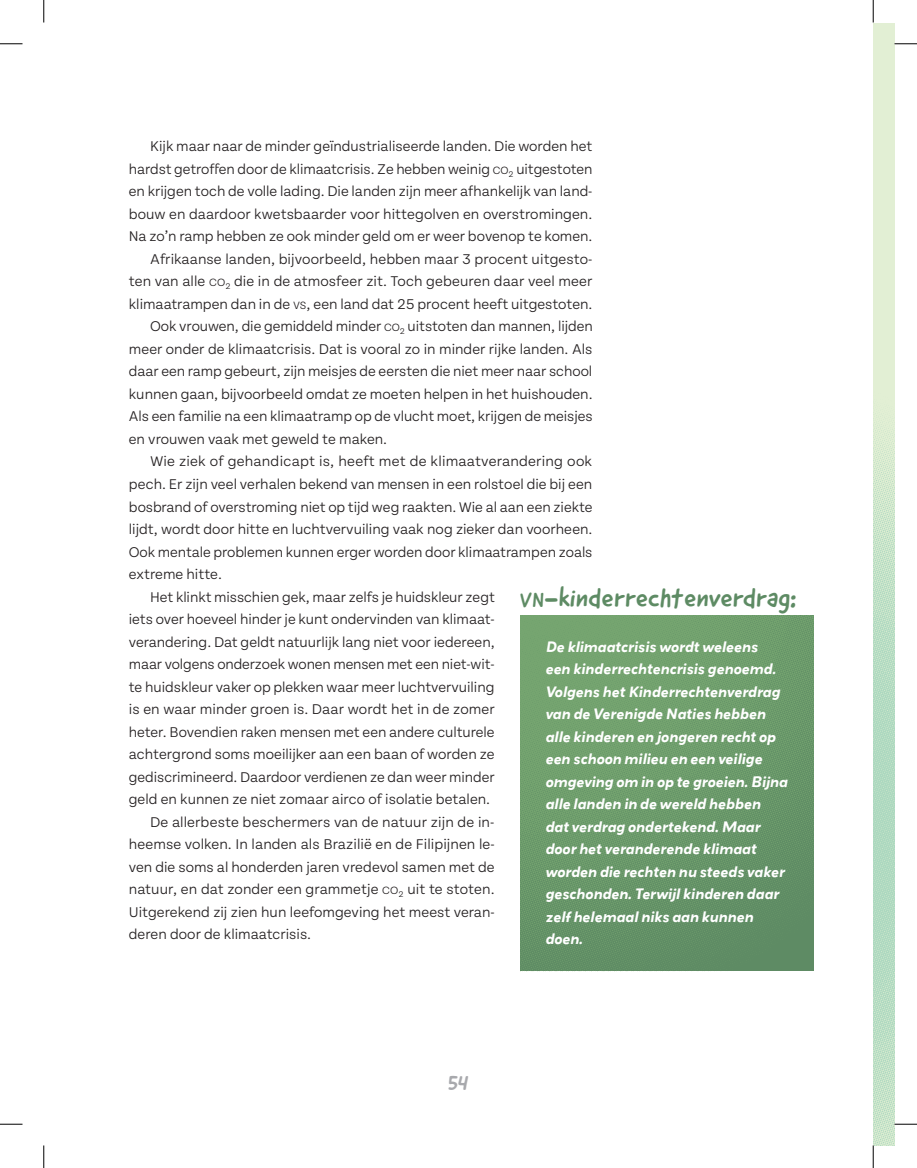
<style>
.page{position:relative;width:917px;height:1168px;background:#fff}
.page>*{position:absolute;margin:0;border:0;box-sizing:border-box;transform-origin:0 0}
.t1{font:27px "Good Dog New";letter-spacing:.01em;color:#5e8b64}
.t2{font:21px "Good Dog New";color:#a8a9ad}
.t3{font:300 15px "Tenon";color:#231f20}
.t4{font:italic 700 13.5px/22.5px "Grenadine MVB";color:#fff}
.s1{font-size:11.25px}
.s2{font-size:20.25px}
</style>
<div class="page">
<div style="left:873px;top:23px;width:21px;height:1122px;background:#e2efd4"></div>
<img style="left:873px;top:413px;width:21px;height:732px">
<img style="left:520px;top:616px;width:293px;height:355px">
<img style="left:877px;top:413px;width:17px;height:187px">
<svg style="left:0;top:44px;width:22px;height:1px"></svg>
<svg style="left:894px;top:44px;width:23px;height:1px"></svg>
<svg style="left:0;top:1124px;width:22px;height:1px"></svg>
<svg style="left:894px;top:1124px;width:23px;height:1px"></svg>
<svg style="left:44px;top:0;width:1px;height:22px"></svg>
<svg style="left:44px;top:1145px;width:1px;height:23px"></svg>
<svg style="left:873px;top:0;width:1px;height:22px"></svg>
<svg style="left:873px;top:1145px;width:1px;height:23px"></svg>
<p class="t3" style="left:150px;top:139px;width:444px">Kijk maar naar de minder geïndustrialiseerde landen. Die worden het</p>
<p class="t3" style="left:129px;top:161px;width:465px">hardst getroffen door de klimaatcrisis. Ze hebben weinig <span class="s1">CO</span><sub>2</sub> uitgestoten</p>
<p class="t3" style="left:129px;top:184px;width:465px">en krijgen toch de volle lading. Die landen zijn meer afhankelijk van land-</p>
<p class="t3" style="left:129px;top:206px;width:465px">bouw en daardoor kwetsbaarder voor hittegolven en overstromingen.</p>
<p class="t3" style="left:129px;top:229px;width:465px">Na zo’n ramp hebben ze ook minder geld om er weer bovenop te komen.</p>
<p class="t3" style="left:150px;top:251px;width:444px">Afrikaanse landen, bijvoorbeeld, hebben maar 3 procent uitgesto-</p>
<p class="t3" style="left:129px;top:274px;width:465px">ten van alle <span class="s1">CO</span><sub>2</sub> die in de atmosfeer zit. Toch gebeuren daar veel meer</p>
<p class="t3" style="left:129px;top:296px;width:465px">klimaatrampen dan in de <span class="s1">VS</span>, een land dat 25 procent heeft uitgestoten.</p>
<p class="t3" style="left:150px;top:319px;width:444px">Ook vrouwen, die gemiddeld minder <span class="s1">CO</span><sub>2</sub> uitstoten dan mannen, lijden</p>
<p class="t3" style="left:129px;top:341px;width:465px">meer onder de klimaatcrisis. Dat is vooral zo in minder rijke landen. Als</p>
<p class="t3" style="left:129px;top:364px;width:465px">daar een ramp gebeurt, zijn meisjes de eersten die niet meer naar school</p>
<p class="t3" style="left:129px;top:386px;width:465px">kunnen gaan, bijvoorbeeld omdat ze moeten helpen in het huishouden.</p>
<p class="t3" style="left:129px;top:409px;width:465px">Als een familie na een klimaatramp op de vlucht moet, krijgen de meisjes</p>
<p class="t3" style="left:129px;top:431px;width:260px">en vrouwen vaak met geweld te maken.</p>
<p class="t3" style="left:150px;top:454px;width:443px">Wie ziek of gehandicapt is, heeft met de klimaatverandering ook</p>
<p class="t3" style="left:129px;top:476px;width:465px">pech. Er zijn veel verhalen bekend van mensen in een rolstoel die bij een</p>
<p class="t3" style="left:129px;top:499px;width:465px">bosbrand of overstroming niet op tijd weg raakten. Wie al aan een ziekte</p>
<p class="t3" style="left:129px;top:521px;width:465px">lijdt, wordt door hitte en luchtvervuiling vaak nog zieker dan voorheen.</p>
<p class="t3" style="left:129px;top:544px;width:465px">Ook mentale problemen kunnen erger worden door klimaatrampen zoals</p>
<p class="t3" style="left:129px;top:566px;width:95px">extreme hitte.</p>
<p class="t3" style="left:150px;top:589px;width:346px">Het klinkt misschien gek, maar zelfs je huidskleur zegt</p>
<p class="t3" style="left:129px;top:611px;width:367px">iets over hoeveel hinder je kunt ondervinden van klimaat-</p>
<p class="t3" style="left:129px;top:634px;width:367px">verandering. Dat geldt natuurlijk lang niet voor iedereen,</p>
<p class="t3" style="left:129px;top:656px;width:367px">maar volgens onderzoek wonen mensen met een niet-wit-</p>
<p class="t3" style="left:129px;top:679px;width:367px">te huidskleur vaker op plekken waar meer luchtvervuiling</p>
<p class="t3" style="left:129px;top:701px;width:367px">is en waar minder groen is. Daar wordt het in de zomer</p>
<p class="t3" style="left:129px;top:724px;width:367px">heter. Bovendien raken mensen met een andere culturele</p>
<p class="t3" style="left:129px;top:746px;width:367px">achtergrond soms moeilijker aan een baan of worden ze</p>
<p class="t3" style="left:129px;top:769px;width:367px">gediscrimineerd. Daardoor verdienen ze dan weer minder</p>
<p class="t3" style="left:129px;top:791px;width:363px">geld en kunnen ze niet zomaar airco of isolatie betalen.</p>
<p class="t3" style="left:150px;top:814px;width:346px">De allerbeste beschermers van de natuur zijn de in-</p>
<p class="t3" style="left:129px;top:836px;width:367px">heemse volken. In landen als Brazilië en de Filipijnen le-</p>
<p class="t3" style="left:129px;top:859px;width:367px">ven die soms al honderden jaren vredevol samen met de</p>
<p class="t3" style="left:129px;top:881px;width:367px">natuur, en dat zonder een grammetje <span class="s1">CO</span><sub>2</sub> uit te stoten.</p>
<p class="t3" style="left:129px;top:904px;width:367px">Uitgerekend zij zien hun leefomgeving het meest veran-</p>
<p class="t3" style="left:129px;top:926px;width:184px">deren door de klimaatcrisis.</p>
<h1 class="t1" style="left:520px;top:580px;width:278px"><span class="s2">vn</span>-kinderrechtenverdrag:</h1>
<p class="t4" style="left:545px;top:634px;width:244px">De klimaatcrisis wordt weleens<br>een kinderrechtencrisis genoemd.<br>Volgens het Kinderrechtenverdrag van de Verenigde Naties hebben alle kinderen en jongeren recht op een schoon milieu en een veilige omgeving om in op te groeien. Bijna alle landen in de wereld hebben<br>dat verdrag ondertekend. Maar door het veranderende klimaat worden die rechten nu steeds vaker geschonden. Terwijl kinderen daar zelf helemaal niks aan kunnen doen.</p>
<h2 class="t2" style="left:448px;top:1068px;width:22px">54</h2>
</div>
